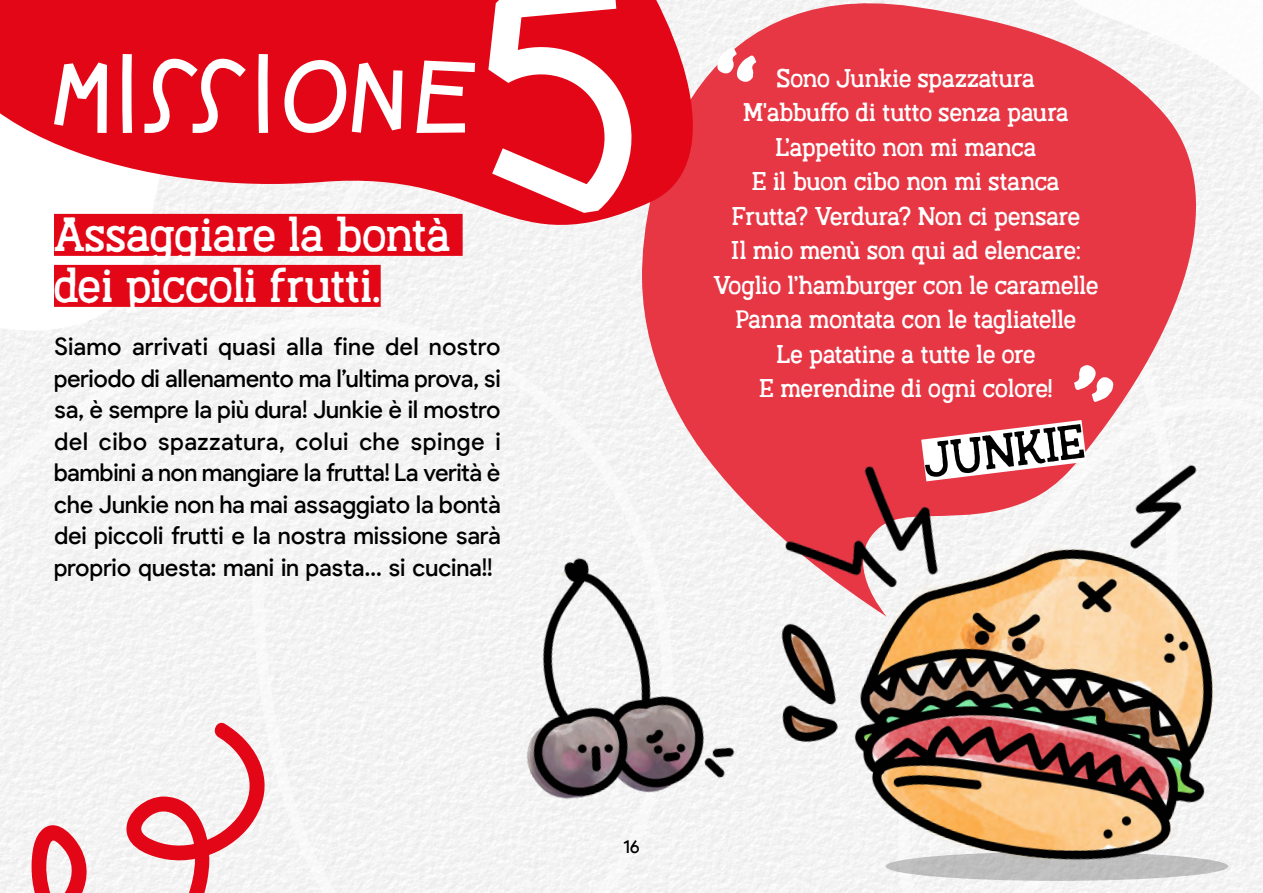
<style>
.page{position:relative;width:1263px;height:893px;background:#fff}
.page>*{position:absolute;margin:0;border:0;box-sizing:border-box;transform-origin:0 0}
.t1{font:45px/51px "Austral Slab Blur";color:#fff}
.t2{font:45px "Austral Slab Blur";color:#000}
.t3{font:24px/31.5px "Pulp Display";letter-spacing:-.005em;color:#000;text-align:justify}
.t4{font:24px/34.5px "Austral Slab Blur";letter-spacing:-.005em;color:#fff;text-align:center}
.t5{font:18px "Pulp Display";color:#000}
</style>
<div class="page">
<div style="left:0;top:251px;width:1263px;height:642px;background:#f4f4f4"></div>
<svg style="left:641px;top:0;width:579px;height:427px;background:#e84754"></svg>
<svg style="left:0;top:269px;width:306px;height:139px;fill:#f5f5f5"></svg>
<svg style="left:0;top:0;width:797px;height:269px"></svg>
<svg style="left:0;top:719px;width:273px;height:174px;fill:#f3f2f2"></svg>
<img style="left:716px;top:375px;width:547px;height:518px">
<img style="left:418px;top:427px;width:482px;height:466px">
<svg style="left:885px;top:852px;width:343px;height:29px;background:#afafae"></svg>
<svg style="left:951px;top:0;width:312px;height:251px;fill:#e73745"></svg>
<svg style="left:717px;top:47px;width:39px;height:35px"></svg>
<div style="left:54px;top:214px;width:409px;height:42px;background:#e30617"></div>
<div style="left:54px;top:265px;width:327px;height:42px;background:#e30617"></div>
<svg style="left:54px;top:62px;width:53px;height:71px"></svg>
<svg style="left:122px;top:54px;width:10px;height:79px"></svg>
<svg style="left:144px;top:57px;width:102px;height:76px"></svg>
<svg style="left:258px;top:54px;width:10px;height:79px"></svg>
<svg style="left:284px;top:58px;width:118px;height:75px"></svg>
<svg style="left:416px;top:61px;width:59px;height:72px"></svg>
<svg style="left:877px;top:365px;width:254px;height:142px"></svg>
<svg style="left:488px;top:0;width:155px;height:213px"></svg>
<h1 class="t1" style="left:54px;top:206px;width:398px">Assaggiare la bontà dei piccoli frutti.</h1>
<p class="t3" style="left:54px;top:332px;width:448px">Siamo arrivati quasi alla fine del nostro periodo di allenamento ma l’ultima prova, si sa, è sempre la più dura! Junkie è il mostro del cibo spazzatura, colui che spinge i bambini a non mangiare la frutta! La verità è che Junkie non ha mai assaggiato la bontà dei piccoli frutti e la nostra missione sarà proprio questa: mani in pasta… si cucina!!</p>
<p class="t4" style="left:713px;top:59px;width:386px">Sono Junkie spazzatura<br>M'abbuffo di tutto senza paura<br>L’appetito non mi manca<br>E il buon cibo non mi stanca<br>Frutta? Verdura? Non ci pensare<br>Il mio menù son qui ad elencare:<br>Voglio l’hamburger con le caramelle<br>Panna montata con le tagliatelle<br>Le patatine a tutte le ore<br>E merendine di ogni colore!</p>
<h1 class="t2" style="left:919px;top:426px;width:164px;rotate:-7deg">JUNKIE</h1>
<p class="t5" style="left:623px;top:836px;width:18px">16</p>
</div>
